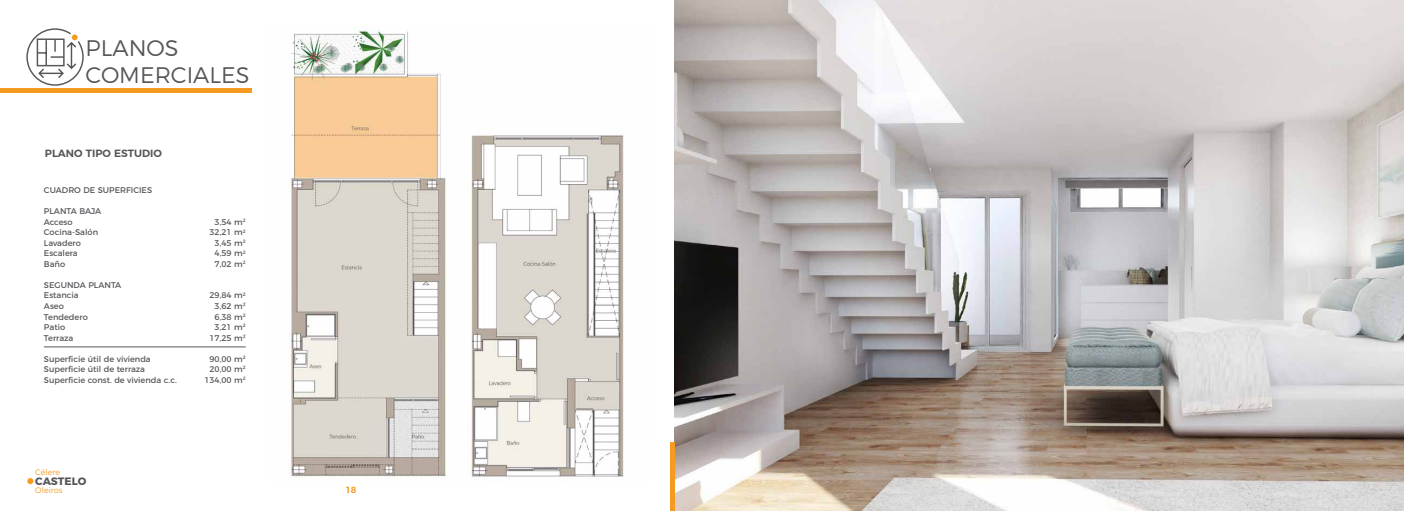
<style>
.page{position:relative;width:1404px;height:511px;background:#fff}
.page>*{position:absolute;margin:0;border:0;box-sizing:border-box;transform-origin:0 0}
.t1{font:300 22.5px/27px "Montserrat";color:#55565a}
.t2{font:700 10.73px "Montserrat";color:#55565a}
.t3{font:600 10.5px "Montserrat";color:#55565a}
.t4{font:600 9px "Montserrat";color:#f59b21}
.t5{font:8.25px/10.5px "Montserrat";color:#55565a}
.t6{font:300 8.02px/17.6px "Montserrat";color:#f59b21}
</style>
<div class="page">
<svg style="left:27px;top:478px;width:6px;height:5px"></svg>
<img style="left:290px;top:30px;width:334px;height:448px">
<hr style="left:44px;top:346px;width:202px;height:1px;background:#55565a">
<img style="left:675px;top:0;width:728px;height:510px">
<div style="left:670px;top:442px;width:5px;height:68px;background:#f59b21"></div>
<svg style="left:26px;top:28px;width:57px;height:58px"></svg>
<hr style="left:0;top:88px;width:251px;height:4px;background:#f59b21">
<h1 class="t1" style="left:86px;top:32px;width:165px">PLANOS<br>COMERCIALES</h1>
<p class="t3" style="left:45px;top:144px;width:118px">PLANO TIPO ESTUDIO</p>
<p class="t5" style="left:44px;top:184px;width:110px">CUADRO DE SUPERFICIES</p>
<p class="t5" style="left:44px;top:205px;width:59px">PLANTA BAJA<br>Acceso</p>
<p class="t5" style="left:214px;top:216px;width:33px">3,54 m<sup>2</sup></p>
<p class="t5" style="left:44px;top:226px;width:56px">Cocina-Salón</p>
<p class="t5" style="left:209px;top:226px;width:38px">32,21 m<sup>2</sup></p>
<p class="t5" style="left:44px;top:237px;width:39px">Lavadero</p>
<p class="t5" style="left:214px;top:237px;width:33px">3,45 m<sup>2</sup></p>
<p class="t5" style="left:44px;top:247px;width:35px">Escalera</p>
<p class="t5" style="left:214px;top:247px;width:33px">4,59 m<sup>2</sup></p>
<p class="t5" style="left:44px;top:258px;width:23px">Baño</p>
<p class="t5" style="left:214px;top:258px;width:33px">7,02 m<sup>2</sup></p>
<p class="t5" style="left:44px;top:279px;width:79px">SEGUNDA PLANTA<br>Estancia</p>
<p class="t5" style="left:209px;top:289px;width:38px">29,84 m<sup>2</sup></p>
<p class="t5" style="left:44px;top:300px;width:21px">Aseo</p>
<p class="t5" style="left:214px;top:300px;width:33px">3,62 m<sup>2</sup></p>
<p class="t5" style="left:44px;top:310px;width:45px">Tendedero</p>
<p class="t5" style="left:214px;top:310px;width:33px">6,38 m<sup>2</sup></p>
<p class="t5" style="left:44px;top:321px;width:23px">Patio</p>
<p class="t5" style="left:214px;top:321px;width:33px">3,21 m<sup>2</sup></p>
<p class="t5" style="left:44px;top:331px;width:31px">Terraza</p>
<p class="t5" style="left:209px;top:331px;width:38px">17,25 m<sup>2</sup></p>
<p class="t5" style="left:44px;top:352px;width:108px">Superficie útil de vivienda</p>
<p class="t5" style="left:209px;top:352px;width:38px">90,00 m<sup>2</sup></p>
<p class="t5" style="left:44px;top:363px;width:103px">Superficie útil de terraza</p>
<p class="t5" style="left:209px;top:363px;width:38px">20,00 m<sup>2</sup></p>
<p class="t5" style="left:44px;top:373px;width:134px">Superficie const. de vivienda c.c.</p>
<p class="t5" style="left:204px;top:373px;width:43px">134,00 m<sup>2</sup></p>
<p class="t6" style="left:35px;top:462px;width:29px">Célere<br>Oleiros</p>
<h2 class="t2" style="left:35px;top:472px;width:52px">CASTELO</h2>
<p class="t4" style="left:345px;top:481px;width:13px">18</p>
</div>
